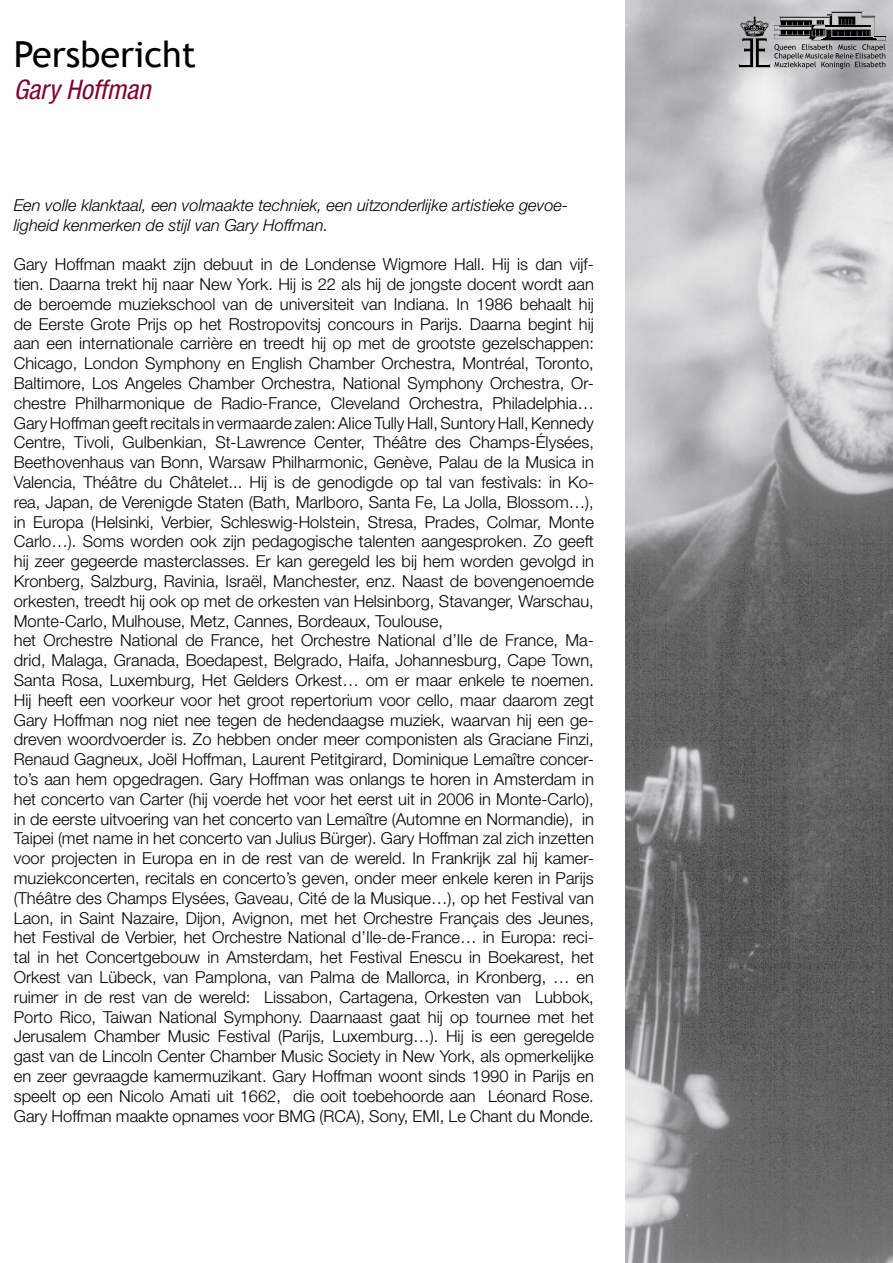
<style>
.page{position:relative;width:893px;height:1263px;background:#fff}
.page>*{position:absolute;margin:0;border:0;box-sizing:border-box;transform-origin:0 0}
.t1{font:36px "Trebuchet MS";color:#000}
.t2{font:italic condensed 27px "Helvetica Neue";color:#800632}
.t3{font:300 16.5px/19.8px "Helvetica Neue";color:#000}
.t4{font:italic 300 16.5px/19.8px "Helvetica Neue";color:#000}
</style>
<div class="page">
<img style="left:625px;top:0;width:268px;height:1263px">
<svg style="left:739px;top:11px;width:147px;height:58px;background:#8a8b8c"></svg>
<h1 class="t1" style="left:14px;top:33px;width:184px">Persbericht</h1>
<h2 class="t2" style="left:14px;top:74px;width:138px">Gary Hoffman</h2>
<p class="t4" style="left:14px;top:195px;width:556px">Een volle klanktaal, een volmaakte techniek, een uitzonderlijke artistieke gevoe&shy;ligheid kenmerken de stijl van Gary Hoffman.</p>
<p class="t3" style="left:14px;top:254px;width:582px">Gary Hoffman maakt zijn debuut in de Londense Wigmore Hall. Hij is dan vijf&shy;tien. Daarna trekt hij naar New York. Hij is 22 als hij de jongste docent wordt aan de beroemde muziekschool van de universiteit van Indiana. In 1986 behaalt hij de Eerste Grote Prijs op het Rostropovitsj concours in Parijs. Daarna begint hij aan een internationale carrière en treedt hij op met de grootste gezelschappen:<br>Chicago, London Symphony en English Chamber Orchestra, Montréal, Toronto, Baltimore, Los Angeles Chamber Orchestra, National Symphony Orchestra, Or&shy;chestre Philharmonique de Radio-France, Cleveland Orchestra, Philadelphia… Gary Hoffman geeft recitals in vermaarde zalen: Alice Tully Hall, Suntory Hall, Kennedy Centre, Tivoli, Gulbenkian, St-Lawrence Center, Théâtre des Champs-Élysées, Beethovenhaus van Bonn, Warsaw Philharmonic, Genève, Palau de la Musica in Valencia, Théâtre du Châtelet... Hij is de genodigde op tal van festivals: in Ko&shy;rea, Japan, de Verenigde Staten (Bath, Marlboro, Santa Fe, La Jolla, Blossom…), in Europa (Helsinki, Verbier, Schleswig-Holstein, Stresa, Prades, Colmar, Monte Carlo…). Soms worden ook zijn pedagogische talenten aangesproken. Zo geeft hij zeer gegeerde masterclasses. Er kan geregeld les bij hem worden gevolgd in Kronberg, Salzburg, Ravinia, Israël, Manchester, enz. Naast de bovengenoemde orkesten, treedt hij ook op met de orkesten van Helsinborg, Stavanger, Warschau, Monte-Carlo, Mulhouse, Metz, Cannes, Bordeaux, Toulouse,<br>het Orchestre National de France, het Orchestre National d’Ile de France, Ma&shy;drid, Malaga, Granada, Boedapest, Belgrado, Haifa, Johannesburg, Cape Town, Santa Rosa, Luxemburg, Het Gelders Orkest… om er maar enkele te noemen.<br>Hij heeft een voorkeur voor het groot repertorium voor cello, maar daarom zegt Gary Hoffman nog niet nee tegen de hedendaagse muziek, waarvan hij een ge&shy;dreven woordvoerder is. Zo hebben onder meer componisten als Graciane Finzi, Renaud Gagneux, Joël Hoffman, Laurent Petitgirard, Dominique Lemaître concer&shy;to’s aan hem opgedragen. Gary Hoffman was onlangs te horen in Amsterdam in het concerto van Carter (hij voerde het voor het eerst uit in 2006 in Monte-Carlo), in de eerste uitvoering van het concerto van Lemaître (Automne en Normandie), in Taipei (met name in het concerto van Julius Bürger). Gary Hoffman zal zich inzetten voor projecten in Europa en in de rest van de wereld. In Frankrijk zal hij kamer&shy;muziekconcerten, recitals en concerto’s geven, onder meer enkele keren in Parijs (Théâtre des Champs Elysées, Gaveau, Cité de la Musique…), op het Festival van Laon, in Saint Nazaire, Dijon, Avignon, met het Orchestre Français des Jeunes, het Festival de Verbier, het Orchestre National d’Ile-de-France… in Europa: reci&shy;tal in het Concertgebouw in Amsterdam, het Festival Enescu in Boekarest, het Orkest van Lübeck, van Pamplona, van Palma de Mallorca, in Kronberg, … en ruimer in de rest van de wereld: Lissabon, Cartagena, Orkesten van Lubbok, Porto Rico, Taiwan National Symphony. Daarnaast gaat hij op tournee met het Jerusalem Chamber Music Festival (Parijs, Luxemburg…). Hij is een geregelde gast van de Lincoln Center Chamber Music Society in New York, als opmerkelijke en zeer gevraagde kamermuzikant. Gary Hoffman woont sinds 1990 in Parijs en speelt op een Nicolo Amati uit 1662, die ooit toebehoorde aan Léonard Rose.<br>Gary Hoffman maakte opnames voor BMG (RCA), Sony, EMI, Le Chant du Monde.</p>
</div>
